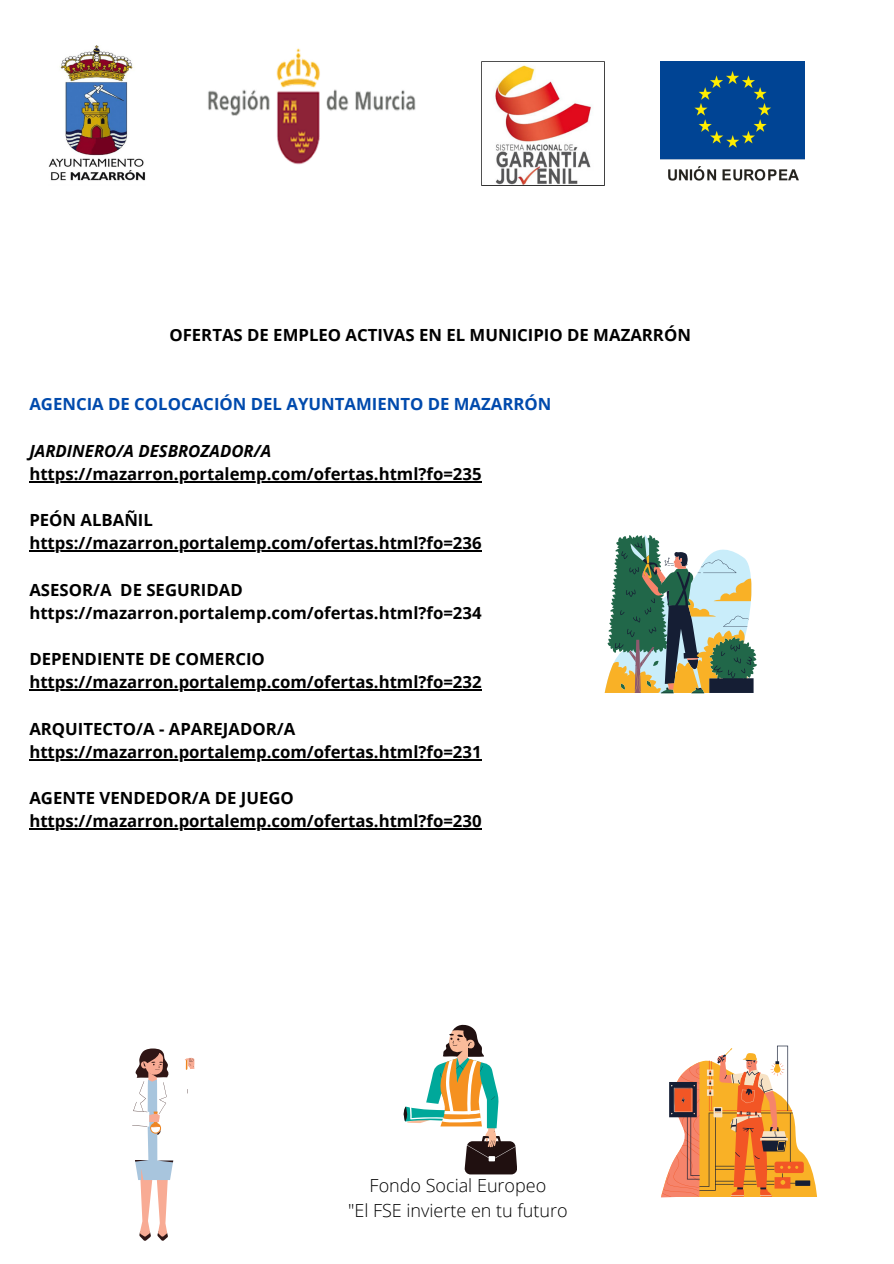
<style>
.page{position:relative;width:894px;height:1264px;background:#fff}
.page>*{position:absolute;margin:0;border:0;box-sizing:border-box;transform-origin:0 0}
.t1{font:300 18px "Open Sans";color:#000}
.t2{font:700 16.8px "Open Sans";color:#000}
.t3{font:700 16.8px "Open Sans";color:#004aad}
.t4{font:italic 700 16.8px "Open Sans";color:#000}
</style>
<div class="page">
<img style="left:49px;top:46px;width:97px;height:135px">
<img style="left:208px;top:48px;width:208px;height:117px">
<img style="left:481px;top:62px;width:111px;height:123px">
<img style="left:660px;top:62px;width:144px;height:119px">
<hr style="left:29px;top:481px;width:452px;height:1px;background:#000">
<hr style="left:29px;top:550px;width:452px;height:2px;background:#000">
<hr style="left:29px;top:689px;width:452px;height:2px;background:#000">
<hr style="left:29px;top:759px;width:452px;height:1px;background:#000">
<hr style="left:29px;top:828px;width:452px;height:2px;background:#000">
<svg style="left:604px;top:535px;width:152px;height:158px"></svg>
<svg style="left:661px;top:1045px;width:155px;height:152px"></svg>
<svg style="left:403px;top:1024px;width:114px;height:150px"></svg>
<svg style="left:132px;top:1048px;width:63px;height:192px"></svg>
<p class="t2" style="left:169px;top:323px;width:523px">OFERTAS DE EMPLEO ACTIVAS EN EL MUNICIPIO DE MAZARRÓN</p>
<p class="t3" style="left:29px;top:392px;width:523px">AGENCIA DE COLOCACIÓN DEL AYUNTAMIENTO DE MAZARRÓN</p>
<p class="t4" style="left:29px;top:439px;width:243px">JARDINERO/A DESBROZADOR/A</p>
<p class="t2" style="left:29px;top:462px;width:453px">https://mazarron.portalemp.com/ofertas.html?fo=235</p>
<p class="t2" style="left:29px;top:508px;width:125px">PEÓN ALBAÑIL</p>
<p class="t2" style="left:29px;top:531px;width:453px">https://mazarron.portalemp.com/ofertas.html?fo=236</p>
<p class="t2" style="left:29px;top:577px;width:215px">ASESOR/A DE SEGURIDAD</p>
<p class="t2" style="left:29px;top:601px;width:453px">https://mazarron.portalemp.com/ofertas.html?fo=234</p>
<p class="t2" style="left:29px;top:647px;width:237px">DEPENDIENTE DE COMERCIO</p>
<p class="t2" style="left:29px;top:670px;width:453px">https://mazarron.portalemp.com/ofertas.html?fo=232</p>
<p class="t2" style="left:29px;top:716px;width:267px">ARQUITECTO/A - APAREJADOR/A</p>
<p class="t2" style="left:29px;top:740px;width:453px">https://mazarron.portalemp.com/ofertas.html?fo=231</p>
<p class="t2" style="left:29px;top:786px;width:266px">AGENTE VENDEDOR/A DE JUEGO</p>
<p class="t2" style="left:29px;top:809px;width:453px">https://mazarron.portalemp.com/ofertas.html?fo=230</p>
<p class="t1" style="left:369px;top:1173px;width:178px">Fondo Social Europeo</p>
<p class="t1" style="left:348px;top:1197px;width:221px">"El FSE invierte en tu futuro</p>
</div>
